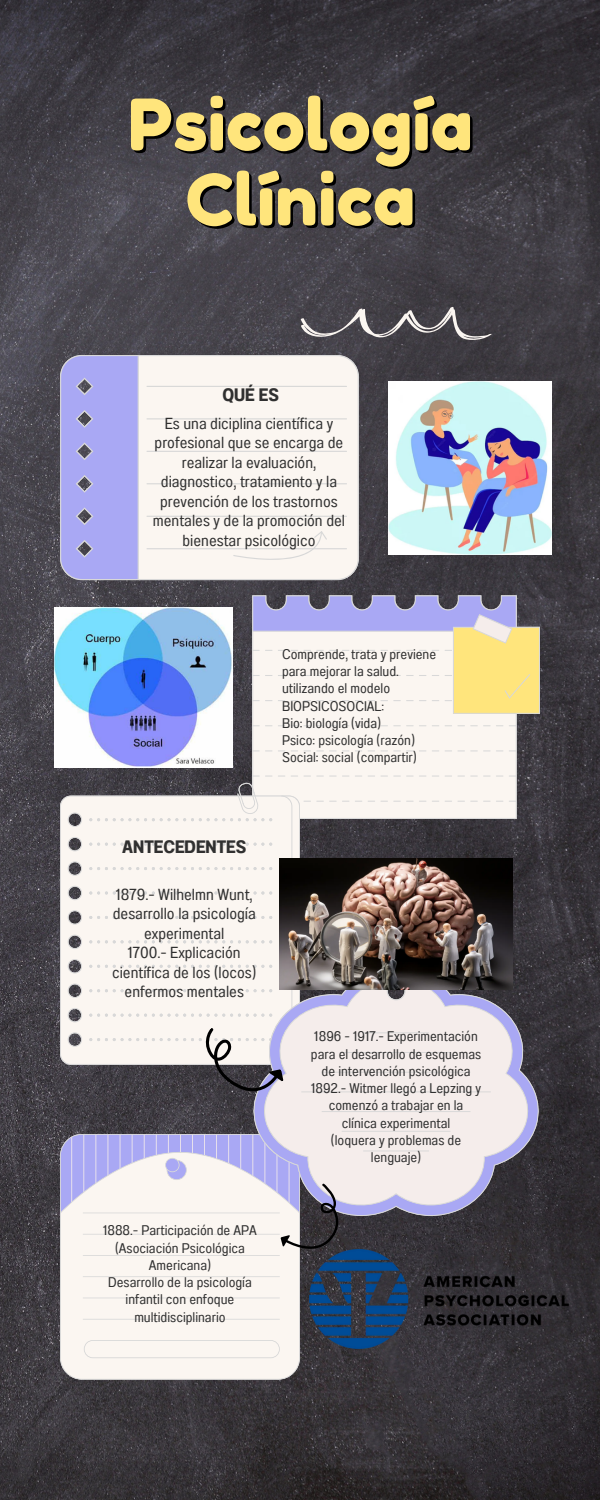
<style>
.page{position:relative;width:600px;height:1500px;background:#fff}
.page>*{position:absolute;margin:0;border:0;box-sizing:border-box;transform-origin:0 0}
.t1{font:71px "Fredoka One";color:#ffe57c}
.t2{font:18px "Anantason Bold Wd 75";color:#303030}
.t3{font:16px/19.5px "Anantason Wd 75";color:#303030;text-align:center}
.t4{font:14px/17.2px "Anantason Wd 75";color:#303030;text-align:center}
</style>
<div class="page">
<img style="left:0;top:0;width:600px;height:1500px">
<svg style="left:517px;top:595px;width:23px;height:224px;background:#3f3c43"></svg>
<div style="left:252px;top:595px;width:265px;height:224px;background:#fbf6f1"></div>
<svg style="left:445px;top:725px;width:58px;height:1px"></svg>
<svg style="left:381px;top:725px;width:45px;height:1px"></svg>
<svg style="left:304px;top:725px;width:45px;height:1px"></svg>
<svg style="left:252px;top:725px;width:20px;height:1px"></svg>
<svg style="left:445px;top:750px;width:58px;height:1px"></svg>
<svg style="left:381px;top:750px;width:45px;height:1px"></svg>
<svg style="left:304px;top:750px;width:45px;height:1px"></svg>
<svg style="left:252px;top:750px;width:20px;height:1px"></svg>
<svg style="left:445px;top:776px;width:58px;height:1px"></svg>
<svg style="left:381px;top:776px;width:45px;height:1px"></svg>
<svg style="left:304px;top:776px;width:45px;height:1px"></svg>
<svg style="left:252px;top:776px;width:20px;height:1px"></svg>
<svg style="left:445px;top:801px;width:58px;height:1px"></svg>
<svg style="left:381px;top:801px;width:45px;height:1px"></svg>
<svg style="left:252px;top:596px;width:288px;height:118px"></svg>
<svg style="left:60px;top:796px;width:29px;height:269px;fill:#fbf6f1"></svg>
<svg style="left:68px;top:812px;width:14px;height:15px"></svg>
<svg style="left:68px;top:837px;width:14px;height:14px"></svg>
<svg style="left:68px;top:861px;width:14px;height:15px"></svg>
<svg style="left:68px;top:886px;width:14px;height:14px"></svg>
<svg style="left:68px;top:910px;width:14px;height:15px"></svg>
<svg style="left:68px;top:935px;width:14px;height:14px"></svg>
<svg style="left:68px;top:959px;width:14px;height:15px"></svg>
<svg style="left:68px;top:984px;width:14px;height:14px"></svg>
<svg style="left:68px;top:1008px;width:14px;height:14px"></svg>
<svg style="left:68px;top:1032px;width:14px;height:15px"></svg>
<div style="left:60px;top:1249px;width:240px;height:131px;background:#fbf6f1"></div>
<hr style="left:83px;top:1255px;width:197px;height:1px;background:#d8d8d8">
<hr style="left:83px;top:1276px;width:197px;height:1px;background:#d8d8d8">
<hr style="left:83px;top:1298px;width:197px;height:1px;background:#d8d8d8">
<hr style="left:83px;top:1319px;width:197px;height:1px;background:#d8d8d8">
<svg style="left:84px;top:1340px;width:196px;height:18px"></svg>
<svg style="left:252px;top:968px;width:288px;height:248px;background:#555366"></svg>
<svg style="left:261px;top:979px;width:271px;height:230px;background:#d8d1d7"></svg>
<hr style="left:363px;top:1150px;width:66px;height:1px;background:#d8d8d8">
<hr style="left:342px;top:1131px;width:109px;height:1px;background:#d8d8d8">
<hr style="left:322px;top:1111px;width:149px;height:1px;background:#d8d8d8">
<hr style="left:363px;top:1032px;width:66px;height:1px;background:#d8d8d8">
<hr style="left:342px;top:1052px;width:109px;height:1px;background:#d8d8d8">
<hr style="left:322px;top:1072px;width:149px;height:1px;background:#d8d8d8">
<hr style="left:301px;top:1091px;width:190px;height:1px;background:#d8d8d8">
<svg style="left:387px;top:989px;width:19px;height:11px"></svg>
<div style="left:60px;top:355px;width:299px;height:225px;background:#fbf6f1"></div>
<hr style="left:138px;top:355px;width:1px;height:225px;background:#d8d8d8">
<svg style="left:61px;top:356px;width:77px;height:224px;background:#a6a5eb"></svg>
<hr style="left:147px;top:548px;width:200px;height:1px;background:#d8d8d8">
<hr style="left:147px;top:516px;width:200px;height:1px;background:#d8d8d8">
<hr style="left:147px;top:483px;width:200px;height:1px;background:#d8d8d8">
<hr style="left:147px;top:451px;width:200px;height:1px;background:#d8d8d8">
<hr style="left:147px;top:418px;width:200px;height:1px;background:#d8d8d8">
<hr style="left:147px;top:386px;width:200px;height:1px;background:#d8d8d8">
<svg style="left:233px;top:531px;width:94px;height:29px"></svg>
<svg style="left:301px;top:306px;width:191px;height:34px;background:#5e5b60"></svg>
<img style="left:388px;top:381px;width:164px;height:173px">
<img style="left:54px;top:607px;width:179px;height:160px">
<svg style="left:89px;top:783px;width:260px;height:325px"></svg>
<img style="left:280px;top:859px;width:232px;height:130px">
<svg style="left:60px;top:1134px;width:278px;height:115px"></svg>
<img style="left:309px;top:1249px;width:259px;height:99px">
<p class="t1" style="left:128px;top:81px;width:346px">Psicología</p>
<p class="t1" style="left:186px;top:156px;width:231px">Clínica</p>
<p class="t2" style="left:222px;top:384px;width:58px">QUÉ ES</p>
<p class="t3" style="left:153px;top:413px;width:194px">Es una diciplina científica y profesional que se encarga de realizar la evaluación, diagnostico, tratamiento y la prevención de los trastornos mentales y de la promoción del bienestar psicológico</p>
<p class="t4" style="left:282px;top:645px;width:156px;text-align:left">Comprende, trata y previene para mejorar la salud.</p>
<p class="t4" style="left:282px;top:680px;width:110px;text-align:left">utilizando el modelo<br>BIOPSICOSOCIAL:</p>
<p class="t4" style="left:282px;top:714px;width:101px">Bio: biología (vida)</p>
<p class="t4" style="left:282px;top:732px;width:134px">Psico: psicología (razón)</p>
<p class="t4" style="left:282px;top:749px;width:136px">Social: social (compartir)</p>
<p class="t2" style="left:122px;top:836px;width:125px">ANTECEDENTES</p>
<p class="t3" style="left:113px;top:884px;width:145px">1879.- Wilhelmn Wunt, desarrollo la psicología experimental</p>
<p class="t3" style="left:112px;top:943px;width:146px">1700.- Explicación científica de los (locos) enfermos mentales</p>
<p class="t4" style="left:103px;top:1222px;width:155px">1888.- Participación de APA</p>
<p class="t4" style="left:115px;top:1239px;width:131px">(Asociación Psicológica<br>Americana)</p>
<p class="t4" style="left:108px;top:1274px;width:145px">Desarrollo de la psicología infantil con enfoque multidisciplinario</p>
<p class="t4" style="left:311px;top:1028px;width:172px">1896 - 1917.- Experimentación para el desarrollo de esquemas de intervención psicológica</p>
<p class="t4" style="left:311px;top:1080px;width:172px">1892.- Witmer llegó a Lepzing y comenzó a trabajar en la clínica experimental</p>
<p class="t4" style="left:331px;top:1131px;width:132px">(loquera y problemas de lenguaje)</p>
</div>
